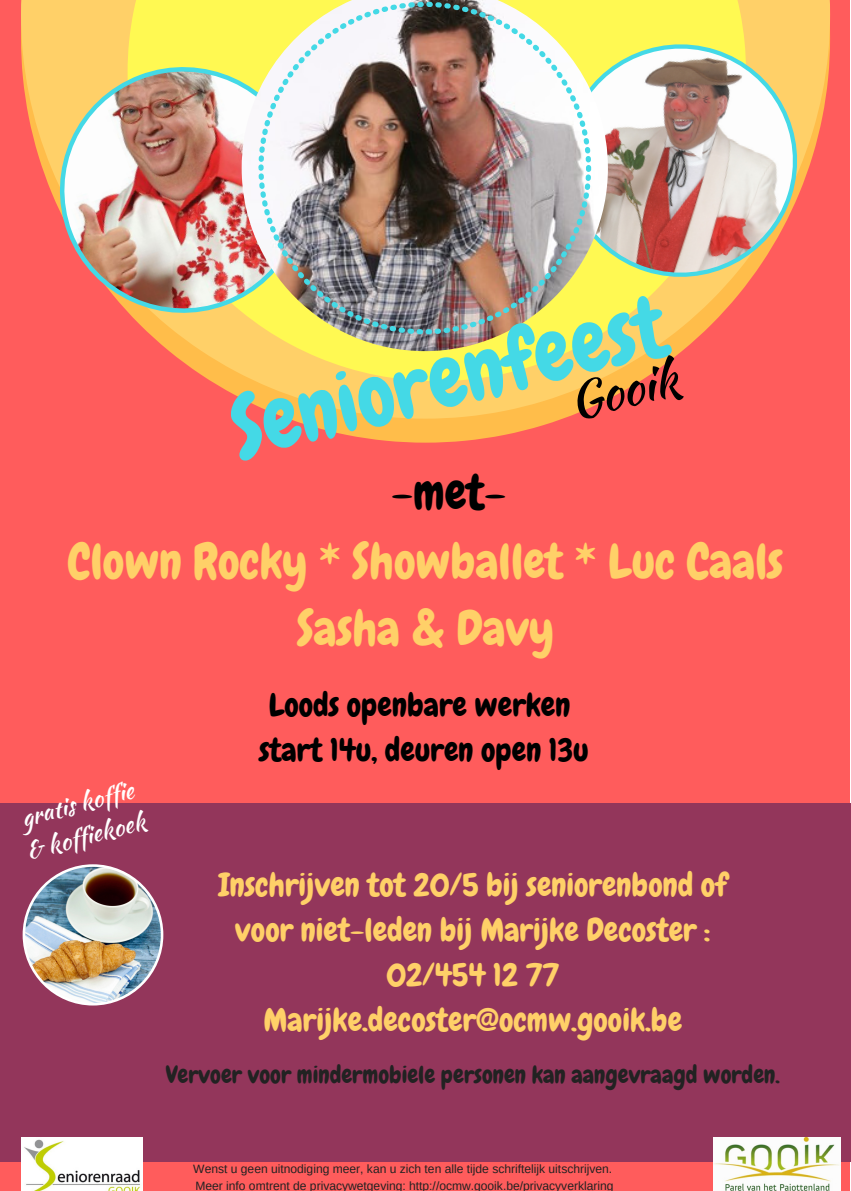
<style>
.page{position:relative;width:851px;height:1191px;background:#fff}
.page>*{position:absolute;margin:0;border:0;box-sizing:border-box;transform-origin:0 0}
.t1{font:84.6px "Chewy";color:#44d9e6}
.t2{font:48.4px/67.6px "Chewy";color:#ffd068;text-align:center}
.t3{font:48.4px "Chewy";color:#000}
.t4{font:48.4px "Kaushan Script";color:#000}
.t5{font:32.2px/45px "Chewy";color:#ffd068;text-align:center}
.t6{font:32.2px/45px "Chewy";color:#000}
.t7{font:24.2px "Chewy";color:#222}
.t8{font:24.2px/33px "Kaushan Script";color:#fff}
.t9{font:12px/16.4px "Arimo";color:#222}
</style>
<div class="page">
<div style="left:0;top:0;width:849px;height:1191px;background:#ff5c5c"></div>
<svg style="left:287px;top:418px;width:277px;height:24px;fill:#ffbd4a"></svg>
<svg style="left:21px;top:0;width:808px;height:418px"></svg>
<svg style="left:128px;top:0;width:618px;height:381px"></svg>
<img style="left:24px;top:32px;width:218px;height:316px">
<svg style="left:607px;top:15px;width:219px;height:291px"></svg>
<img style="left:242px;top:0;width:365px;height:351px">
<img style="left:258px;top:2px;width:333px;height:332px">
<div style="left:0;top:802px;width:850px;height:359px;background:#93365b"></div>
<img style="left:712px;top:1137px;width:128px;height:54px">
<img style="left:21px;top:1137px;width:121px;height:54px">
<img style="left:23px;top:864px;width:140px;height:141px">
<h1 class="t1" style="left:220px;top:379px;width:446px;rotate:-14deg">Seniorenfeest</h1>
<h2 class="t3" style="left:391px;top:461px;width:116px">-met-</h2>
<h2 class="t2" style="left:68px;top:527px;width:717px">Clown Rocky * Showballet * Luc Caals<br>Sasha &amp; Davy</h2>
<h3 class="t6" style="left:259px;top:682px;width:331px">Loods openbare werken start 14u, deuren open 13u</h3>
<h2 class="t4" style="left:562px;top:367px;width:112px;rotate:-13deg">Gooik</h2>
<h3 class="t8" style="left:14px;top:803px;width:124px;rotate:-15deg">gratis kof ie &amp; kof iekoek</h3>
<h3 class="t5" style="left:218px;top:862px;width:510px">Inschrijven tot 20/5 bij seniorenbond of voor niet-leden bij Marijke Decoster :<br>02/454 12 77<br>Marijke.decoster@ocmw.gooik.be</h3>
<h3 class="t7" style="left:166px;top:1059px;width:615px">Vervoer voor mindermobiele personen kan aangevraagd worden.</h3>
<p class="t9" style="left:193px;top:1161px;width:421px">Wenst u geen uitnodiging meer, kan u zich ten alle tijde schriftelijk uitschrijven.<br>Meer info omtrent de privacywetgeving: http://ocmw.gooik.be/privacyverklaring</p>
</div>
